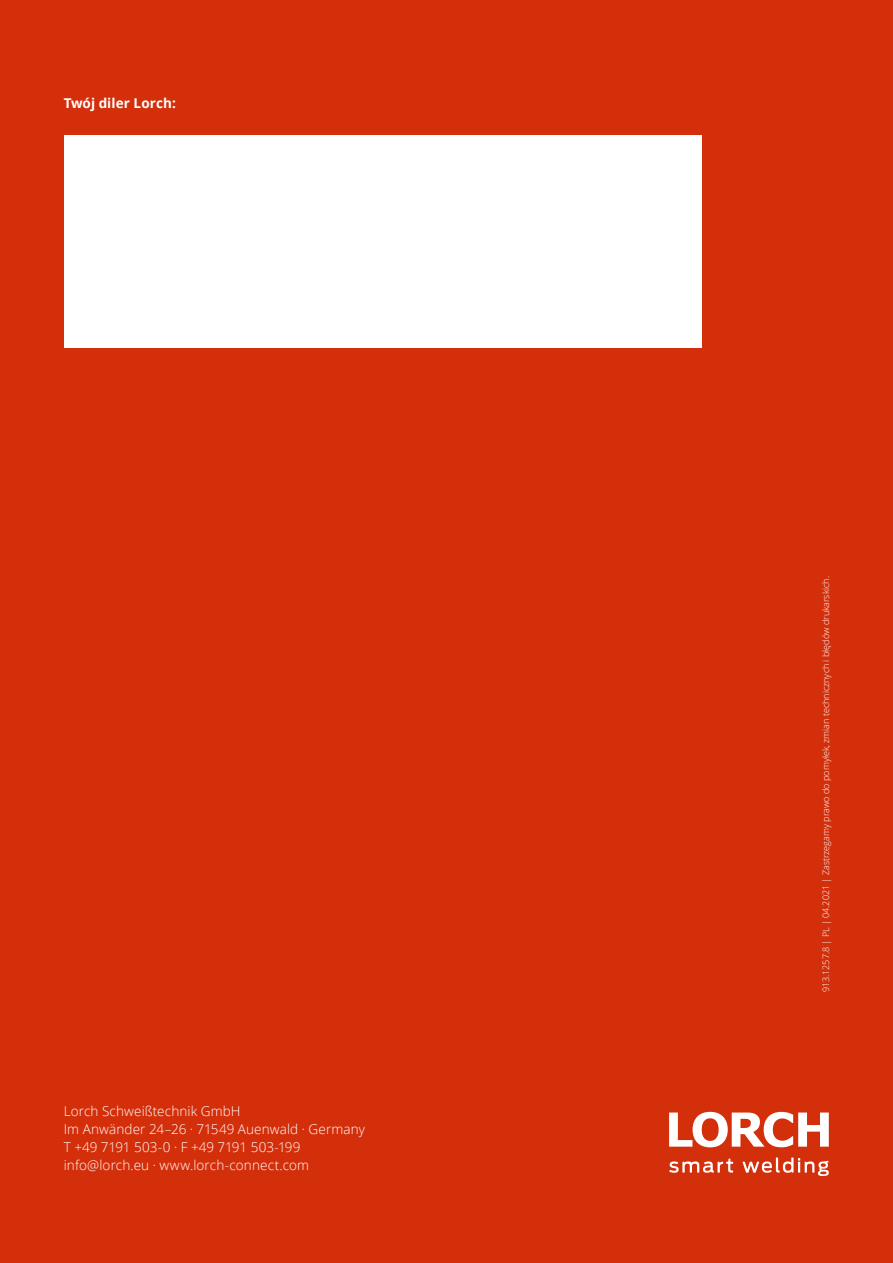
<style>
.page{position:relative;width:893px;height:1263px;background:#d42f0b}
.page>*{position:absolute;margin:0;border:0;box-sizing:border-box;transform-origin:0 0}
.t1{font:300 13.5px/18px "Open Sans";letter-spacing:.01em;color:#fff}
.t2{font:700 13.5px "Open Sans";letter-spacing:.01em;color:#fff}
.t3{font:300 9px "Open Sans";color:#fff}
</style>
<div class="page">
<svg style="left:669px;top:1112px;width:160px;height:35px"></svg>
<svg style="left:669px;top:1157px;width:160px;height:19px"></svg>
<div style="left:64px;top:135px;width:638px;height:213px;background:#fff"></div>
<p class="t2" style="left:64px;top:94px;width:114px">Twój diler Lorch:</p>
<p class="t1" style="left:64px;top:1102px;width:303px">Lorch Schweißtechnik GmbH<br>Im Anwänder 24–26 · 71549 Auenwald · Germany T +49 7191 503-0 · F +49 7191 503-199 info@lorch.eu · www.lorch-connect.com</p>
<p class="t3" style="left:820px;top:992px;width:418px;rotate:-90deg">913.1257.8 | PL | 04.2021 | Zastrzegamy prawo do pomyłek, zmian technicznych i błędów drukarskich.</p>
</div>
